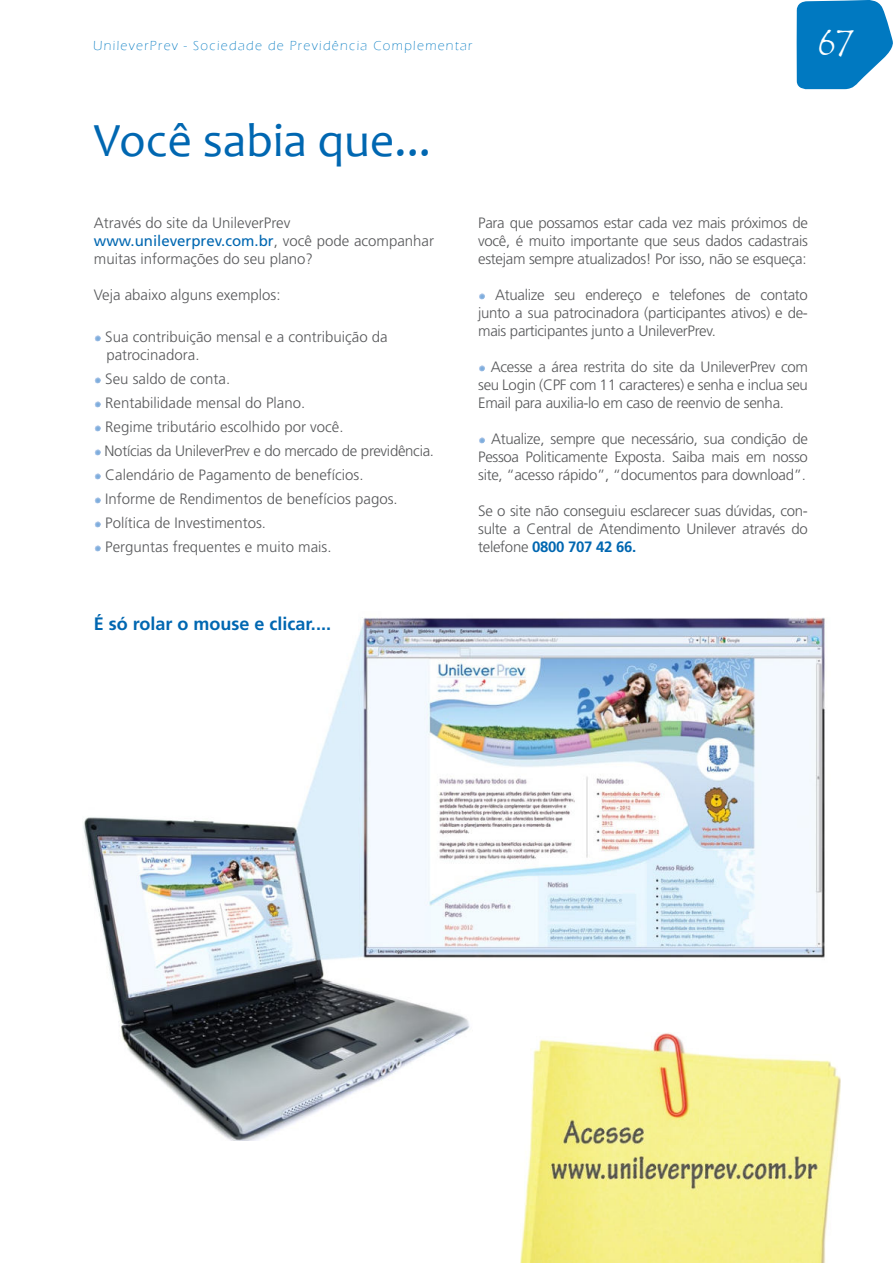
<style>
.page{position:relative;width:893px;height:1263px;background:#fff}
.page>*{position:absolute;margin:0;border:0;box-sizing:border-box;transform-origin:0 0}
.t1{font:48px "Candara";color:#0067b1}
.t2{font:36px "Tempus Sans ITC";color:#fff}
.t3{font:700 18px "Frutiger";color:#0067b1}
.t4{font:300 15px/18px "Frutiger";color:#58595b;text-align:justify}
.t5{font:300 13.5px "Eras ITC";letter-spacing:.1em;color:#0079c1}
.s1{font-weight:400;color:#0067b1}
.s2{font-weight:700;color:#0067b1}
</style>
<div class="page">
<img style="left:83px;top:617px;width:742px;height:524px">
<svg style="left:94px;top:335px;width:7px;height:7px"></svg>
<svg style="left:94px;top:377px;width:7px;height:7px"></svg>
<svg style="left:94px;top:401px;width:7px;height:7px"></svg>
<svg style="left:94px;top:425px;width:7px;height:7px"></svg>
<svg style="left:94px;top:449px;width:7px;height:7px"></svg>
<svg style="left:94px;top:473px;width:7px;height:7px"></svg>
<svg style="left:94px;top:497px;width:7px;height:7px"></svg>
<svg style="left:94px;top:521px;width:7px;height:7px"></svg>
<svg style="left:94px;top:545px;width:7px;height:7px"></svg>
<svg style="left:478px;top:293px;width:7px;height:7px"></svg>
<svg style="left:478px;top:365px;width:7px;height:7px"></svg>
<svg style="left:478px;top:437px;width:7px;height:7px"></svg>
<img style="left:520px;top:1032px;width:321px;height:231px">
<svg style="left:796px;top:0;width:97px;height:89px;background:#258cca"></svg>
<p class="t5" style="left:93px;top:40px;width:381px">UnileverPrev - Sociedade de Previdência Complementar</p>
<h2 class="t2" style="left:818px;top:21px;width:38px">67</h2>
<h1 class="t1" style="left:94px;top:123px;width:338px">Você sabia que...</h1>
<p class="t4" style="left:94px;top:215px;width:342px;text-align:left">Através do site da UnileverPrev <span class="s1">www.unileverprev.com.br</span>, você pode acompanhar muitas informações do seu plano?</p>
<p class="t4" style="left:94px;top:287px;width:188px">Veja abaixo alguns exemplos:</p>
<p class="t4" style="left:105px;top:329px;width:284px">Sua contribuição mensal e a contribuição da patrocinadora.</p>
<p class="t4" style="left:105px;top:368px;width:331px;line-height:24px;text-align:left">Seu saldo de conta.<br>Rentabilidade mensal do Plano.<br>Regime tributário escolhido por você.<br>Notícias da UnileverPrev e do mercado de previdência.<br>Calendário de Pagamento de benefícios.<br>Informe de Rendimentos de benefícios pagos.<br>Política de Investimentos.<br>Perguntas frequentes e muito mais.</p>
<p class="t3" style="left:94px;top:616px;width:239px">É só rolar o mouse e clicar....</p>
<p class="t4" style="left:478px;top:215px;width:331px">Para que possamos estar cada vez mais próximos de você, é muito importante que seus dados cadastrais estejam sempre atualizados! Por isso, não se esqueça:</p>
<p class="t4" style="left:478px;top:287px;width:331px;text-indent:17px">Atualize seu endereço e telefones de contato junto a sua patrocinadora (participantes ativos) e de&shy;mais participantes junto a UnileverPrev.</p>
<p class="t4" style="left:478px;top:359px;width:331px;text-indent:13px">Acesse a área restrita do site da UnileverPrev com seu Login (CPF com 11 caracteres) e senha e inclua seu Email para auxilia-lo em caso de reenvio de senha.</p>
<p class="t4" style="left:478px;top:431px;width:331px;text-indent:13px">Atualize, sempre que necessário, sua condição de Pessoa Politicamente Exposta. Saiba mais em nosso site, “acesso rápido”, “documentos para download”.</p>
<p class="t4" style="left:478px;top:503px;width:331px">Se o site não conseguiu esclarecer suas dúvidas, con&shy;sulte a Central de Atendimento Unilever através do telefone <span class="s2">0800 707 42 66.</span></p>
</div>
